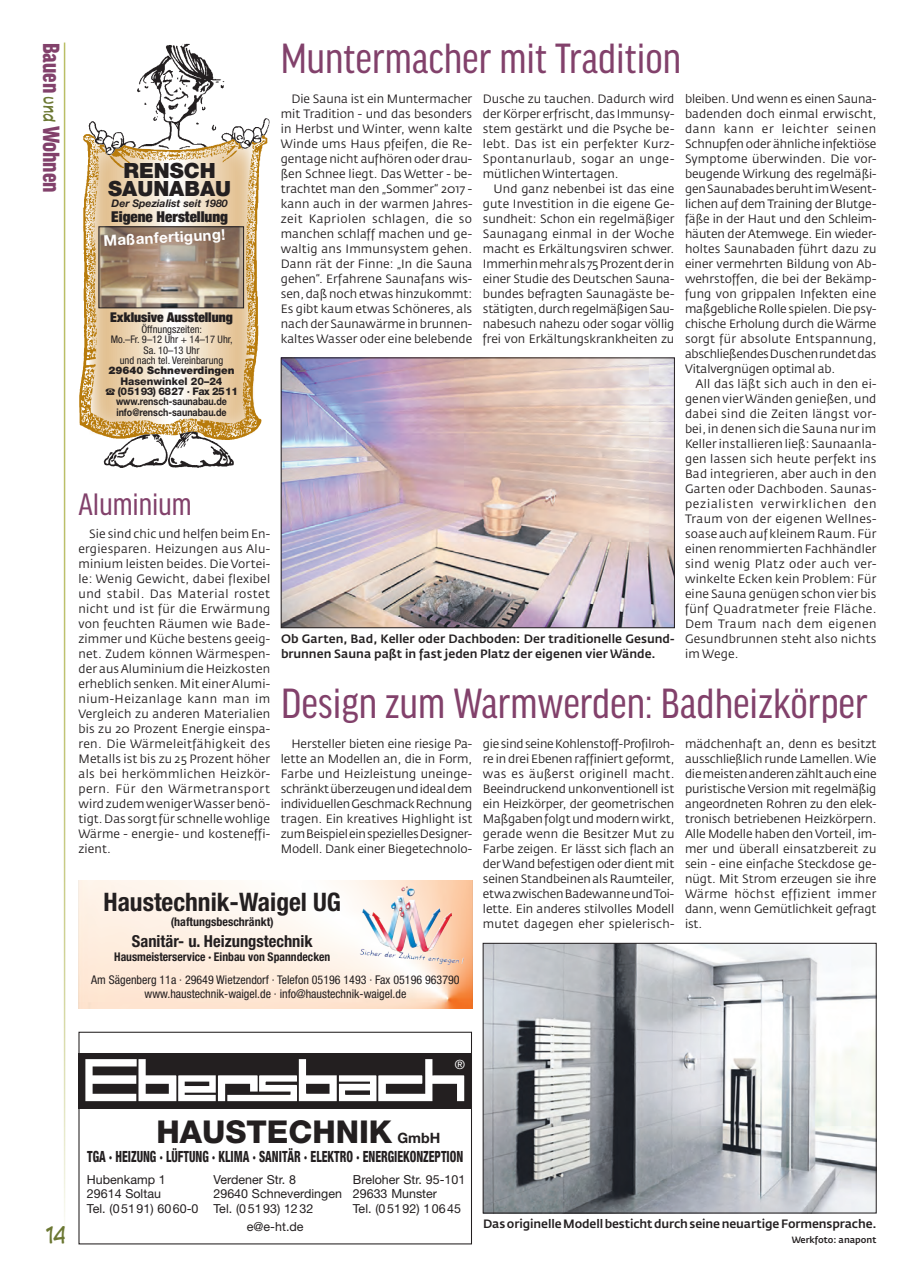
<style>
.page{position:relative;width:919px;height:1287px;background:#fff}
.page>*{position:absolute;margin:0;border:0;box-sizing:border-box;transform-origin:0 0}
.t1{font:condensed 45px "Good Headline Pro";color:#82416b}
.t2{font:condensed 33px "Good Headline Pro";color:#82416b}
.t3{font:800 31.5px "Helvetica Neue";color:#231f20}
.t4{font:700 condensed 25.5px "Helvetica Neue";color:#231f20}
.t5{font:900 condensed 25.05px "Good Headline Pro";color:#82416b}
.t6{font:22.5px "Blambot Casual";color:#6b7732}
.t7{font:900 21px/18.6px "Helvetica Neue";color:#231f20;text-align:center}
.t8{font:700 condensed 16.5px "Helvetica Neue";color:#231f20}
.t9{font:800 condensed 15.45px "Helvetica Neue";color:#231f20;scale:.75 1}
.t10{font:900 expanded 15px "Helvetica Neue";color:#231f20}
.t11{font:700 15px "Helvetica Neue";color:#fff}
.t12{font:900 expanded 13.5px "Helvetica Neue";color:#231f20}
.t13{font:12.75px "Helvetica Neue";color:#fff}
.t14{font:12.45px/14.2px "Helvetica Neue";color:#231f20}
.t15{font:12px/15px "Fedra Sans Std";color:#231f20;text-align:justify}
.t16{font:500 12px/15px "Fedra Sans Std";color:#231f20}
.t17{font:condensed 12px/13.5px "Helvetica Neue";color:#231f20;text-align:center}
.t18{font:700 condensed 12px "Helvetica Neue";color:#231f20}
.t19{font:condensed 10.5px/10.5px "Helvetica Neue";color:#231f20;text-align:center}
.t20{font:700 10.5px/10.5px "Helvetica Neue";color:#231f20;scale:.85 1}
.t21{font:800 10.5px/10.1px "Helvetica Neue";color:#231f20}
.t22{font:italic 700 10.5px "Helvetica Neue";color:#231f20}
.t23{font:900 10.5px "Helvetica Neue";color:#231f20}
.t24{font:500 9px "Fedra Sans Std";color:#231f20}
.s1{font-family:"Blambot Casual";font-weight:400;font-stretch:normal;font-size:15.9px;color:#6b7732}
.s2{font-weight:700;font-size:14.25px}
</style>
<div class="page">
<hr style="left:64px;top:43px;width:1px;height:1201px;background:#babe66">
<img style="left:79px;top:327px;width:183px;height:104px">
<img style="left:91px;top:431px;width:164px;height:37px">
<img style="left:83px;top:155px;width:178px;height:172px">
<img style="left:83px;top:43px;width:187px;height:112px">
<img style="left:101px;top:228px;width:141px;height:78px">
<div style="left:99px;top:226px;width:145px;height:82px;border:1px solid #231f20"></div>
<img style="left:283px;top:360px;width:389px;height:266px">
<div style="left:281px;top:358px;width:393px;height:270px;border:1px solid #231f20"></div>
<img style="left:80px;top:1053px;width:390px;height:55px">
<div style="left:78px;top:1031px;width:394px;height:213px;border:1px solid #231f20"></div>
<img style="left:79px;top:880px;width:393px;height:128px">
<svg style="left:401px;top:885px;width:13px;height:11px"></svg>
<img style="left:485px;top:945px;width:389px;height:266px">
<div style="left:483px;top:943px;width:393px;height:270px;border:1px solid #231f20"></div>
<svg style="left:106px;top:388px;width:9px;height:6px"></svg>
<h3 class="t5" style="left:65px;top:43px;width:151px;rotate:90deg">Bauen <span class="s1">und</span> Wohnen</h3>
<h1 class="t1" style="left:281px;top:34px;width:402px">Muntermacher mit Tradition</h1>
<p class="t15" style="left:281px;top:91px;width:193px;text-indent:11px">Die Sauna ist ein Muntermacher mit Tradition - und das besonders in Herbst und Winter, wenn kalte Winde ums Haus pfeifen, die Re&shy;gentage nicht aufhören oder drau&shy;ßen Schnee liegt. Das Wetter - be&shy;trachtet man den „Sommer“ 2017 - kann auch in der warmen Jahres&shy;zeit Kapriolen schlagen, die so manchen schlaff machen und ge&shy;waltig ans Immunsystem gehen.<br>Dann rät der Finne: „In die Sauna gehen“. Erfahrene Saunafans wis&shy;sen, daß noch etwas hinzukommt:<br>Es gibt kaum etwas Schöneres, als nach der Saunawärme in brunnen&shy;kaltes Wasser oder eine belebende</p>
<p class="t15" style="left:483px;top:91px;width:193px">Dusche zu tauchen. Dadurch wird der Körper erfrischt, das Immunsy&shy;stem gestärkt und die Psyche be&shy;lebt. Das ist ein perfekter Kurz-Spontanurlaub, sogar an unge&shy;mütlichen Wintertagen.</p>
<p class="t15" style="left:685px;top:91px;width:193px">bleiben. Und wenn es einen Sauna&shy;badenden doch einmal erwischt, dann kann er leichter seinen Schnupfen oder ähnliche infektiöse Symptome überwinden. Die vor&shy;beugende Wirkung des regelmäßi&shy;gen Saunabades beruht im Wesent&shy;lichen auf dem Training der Blutge&shy;fäße in der Haut und den Schleim&shy;häuten der Atemwege. Ein wieder&shy;holtes Saunabaden führt dazu zu einer vermehrten Bildung von Ab&shy;wehrstoffen, die bei der Bekämp&shy;fung von grippalen Infekten eine maßgebliche Rolle spielen. Die psy&shy;chische Erholung durch die Wärme sorgt für absolute Entspannung, abschließendes Duschen rundet das Vitalvergnügen optimal ab.</p>
<p class="t15" style="left:685px;top:376px;width:193px;text-indent:11px">All das läßt sich auch in den ei&shy;genen vier Wänden genießen, und dabei sind die Zeiten längst vor&shy;bei, in denen sich die Sauna nur im Keller installieren ließ: Saunaanla&shy;gen lassen sich heute perfekt ins Bad integrieren, aber auch in den Garten oder Dachboden. Saunas&shy;pezialisten verwirklichen den Traum von der eigenen Wellnes&shy;soase auch auf kleinem Raum. Für einen renommierten Fachhändler sind wenig Platz oder auch ver&shy;winkelte Ecken kein Problem: Für eine Sauna genügen schon vier bis fünf Quadratmeter freie Fläche.<br>Dem Traum nach dem eigenen Gesundbrunnen steht also nichts im Wege.</p>
<h3 class="t7" style="left:108px;top:161px;width:124px">RENSCH<br>SAUNABAU</h3>
<p class="t22" style="left:112px;top:197px;width:118px">Der Spezialist seit 1980</p>
<p class="t10" style="left:111px;top:207px;width:118px">Eigene Herstellung</p>
<p class="t15" style="left:483px;top:181px;width:193px;text-indent:11px">Und ganz nebenbei ist das eine gute Investition in die eigene Ge&shy;sundheit: Schon ein regelmäßiger Saunagang einmal in der Woche macht es Erkältungsviren schwer.<br>Immerhin mehr als 75 Prozent der in einer Studie des Deutschen Sauna&shy;bundes befragten Saunagäste be&shy;stätigten, durch regelmäßigen Sau&shy;nabesuch nahezu oder sogar völlig frei von Erkältungskrankheiten zu</p>
<p class="t11" style="left:103px;top:231px;width:123px;rotate:-3deg">Maßanfertigung!</p>
<p class="t12" style="left:110px;top:309px;width:124px">Exklusive Ausstellung</p>
<p class="t19" style="left:111px;top:324px;width:124px">Öffnungszeiten:<br>Mo.–Fr. 9–12 Uhr + 14–17 Uhr,<br>Sa. 10–13 Uhr<br>und nach tel. Vereinbarung</p>
<p class="t23" style="left:108px;top:364px;width:128px">29640 Schneverdingen</p>
<p class="t21" style="left:118px;top:375px;width:121px">Hasenwinkel 20–24 (05193) 6827 · Fax 2511</p>
<p class="t20" style="left:116px;top:396px;width:132px">www.rensch-saunabau.de info@rensch-saunabau.de</p>
<h2 class="t2" style="left:78px;top:487px;width:115px">Aluminium</h2>
<p class="t15" style="left:78px;top:526px;width:193px;text-indent:11px">Sie sind chic und helfen beim En&shy;ergiesparen. Heizungen aus Alu&shy;minium leisten beides. Die Vortei&shy;le: Wenig Gewicht, dabei flexibel und stabil. Das Material rostet nicht und ist für die Erwärmung von feuchten Räumen wie Bade&shy;zimmer und Küche bestens geeig&shy;net. Zudem können Wärmespen&shy;der aus Aluminium die Heizkosten erheblich senken. Mit einer Alumi&shy;nium-Heizanlage kann man im Vergleich zu anderen Materialien bis zu 20 Prozent Energie einspa&shy;ren. Die Wärmeleitfähigkeit des Metalls ist bis zu 25 Prozent höher als bei herkömmlichen Heizkör&shy;pern. Für den Wärmetransport wird zudem weniger Wasser benö&shy;tigt. Das sorgt für schnelle wohlige Wärme - energie- und kosteneffi&shy;zient.</p>
<p class="t16" style="left:281px;top:631px;width:395px">Ob Garten, Bad, Keller oder Dachboden: Der traditionelle Gesund&shy;brunnen Sauna paßt in fast jeden Platz der eigenen vier Wände.</p>
<h1 class="t1" style="left:281px;top:679px;width:588px">Design zum Warmwerden: Badheizkörper</h1>
<p class="t15" style="left:281px;top:736px;width:193px;text-indent:11px">Hersteller bieten eine riesige Pa&shy;lette an Modellen an, die in Form, Farbe und Heizleistung uneinge&shy;schränkt überzeugen und ideal dem individuellen Geschmack Rechnung tragen. Ein kreatives Highlight ist zum Beispiel ein spezielles Designer-Modell. Dank einer Biegetechnolo-</p>
<p class="t15" style="left:483px;top:736px;width:193px">gie sind seine Kohlenstoff-Profilroh&shy;re in drei Ebenen raffiniert geformt, was es äußerst originell macht.<br>Beeindruckend unkonventionell ist ein Heizkörper, der geometrischen Maßgaben folgt und modern wirkt, gerade wenn die Besitzer Mut zu Farbe zeigen. Er lässt sich flach an der Wand befestigen oder dient mit seinen Standbeinen als Raumteiler, etwa zwischen Badewanne und Toi&shy;lette. Ein anderes stilvolles Modell mutet dagegen eher spielerisch-</p>
<p class="t15" style="left:685px;top:736px;width:193px">mädchenhaft an, denn es besitzt ausschließlich runde Lamellen. Wie die meisten anderen zählt auch eine puristische Version mit regelmäßig angeordneten Rohren zu den elek&shy;tronisch betriebenen Heizkörpern.<br>Alle Modelle haben den Vorteil, im&shy;mer und überall einsatzbereit zu sein - eine einfache Steckdose ge&shy;nügt. Mit Strom erzeugen sie ihre Wärme höchst effizient immer dann, wenn Gemütlichkeit gefragt ist.</p>
<h3 class="t4" style="left:103px;top:886px;width:239px">Haustechnik-Waigel UG</h3>
<p class="t18" style="left:171px;top:914px;width:105px">(haftungsbeschränkt)</p>
<h3 class="t8" style="left:132px;top:931px;width:182px">Sanitär- u. Heizungstechnik</h3>
<p class="t18" style="left:114px;top:948px;width:218px">Hausmeisterservice · Einbau von Spanndecken</p>
<p class="t17" style="left:91px;top:973px;width:370px">Am Sägenberg 11a · 29649 Wietzendorf · Telefon 05196 1493 · Fax 05196 963790 www.haustechnik-waigel.de · info@haustechnik-waigel.de</p>
<h3 class="t6" style="left:45px;top:1221px;width:22px">14</h3>
<p class="t13" style="left:454px;top:1057px;width:12px">®</p>
<h3 class="t3" style="left:156px;top:1112px;width:285px">HAUSTECHNIK <span class="s2">GmbH</span></h3>
<p class="t9" style="left:87px;top:1146px;width:503px">TGA · HEIZUNG · LÜFTUNG · KLIMA · SANITÄR · ELEKTRO · ENERGIEKONZEPTION</p>
<p class="t14" style="left:87px;top:1172px;width:80px">Hubenkamp 1</p>
<p class="t14" style="left:213px;top:1172px;width:84px">Verdener Str. 8</p>
<p class="t14" style="left:353px;top:1172px;width:114px">Breloher Str. 95-101</p>
<p class="t14" style="left:87px;top:1186px;width:75px">29614 Soltau</p>
<p class="t14" style="left:87px;top:1186px;width:351px;text-indent:126px">29640 Schneverdingen 29633 Munster<br>Tel. (0 51 91) 60 60-0 Tel. (0 51 93) 12 32</p>
<p class="t14" style="left:353px;top:1200px;width:110px">Tel. (0 51 92) 1 06 45</p>
<p class="t14" style="left:247px;top:1218px;width:58px">e@e-ht.de</p>
<p class="t16" style="left:483px;top:1216px;width:395px">Das originelle Modell besticht durch seine neuartige Formensprache.</p>
<p class="t24" style="left:791px;top:1234px;width:86px">Werkfoto: anapont</p>
</div>
